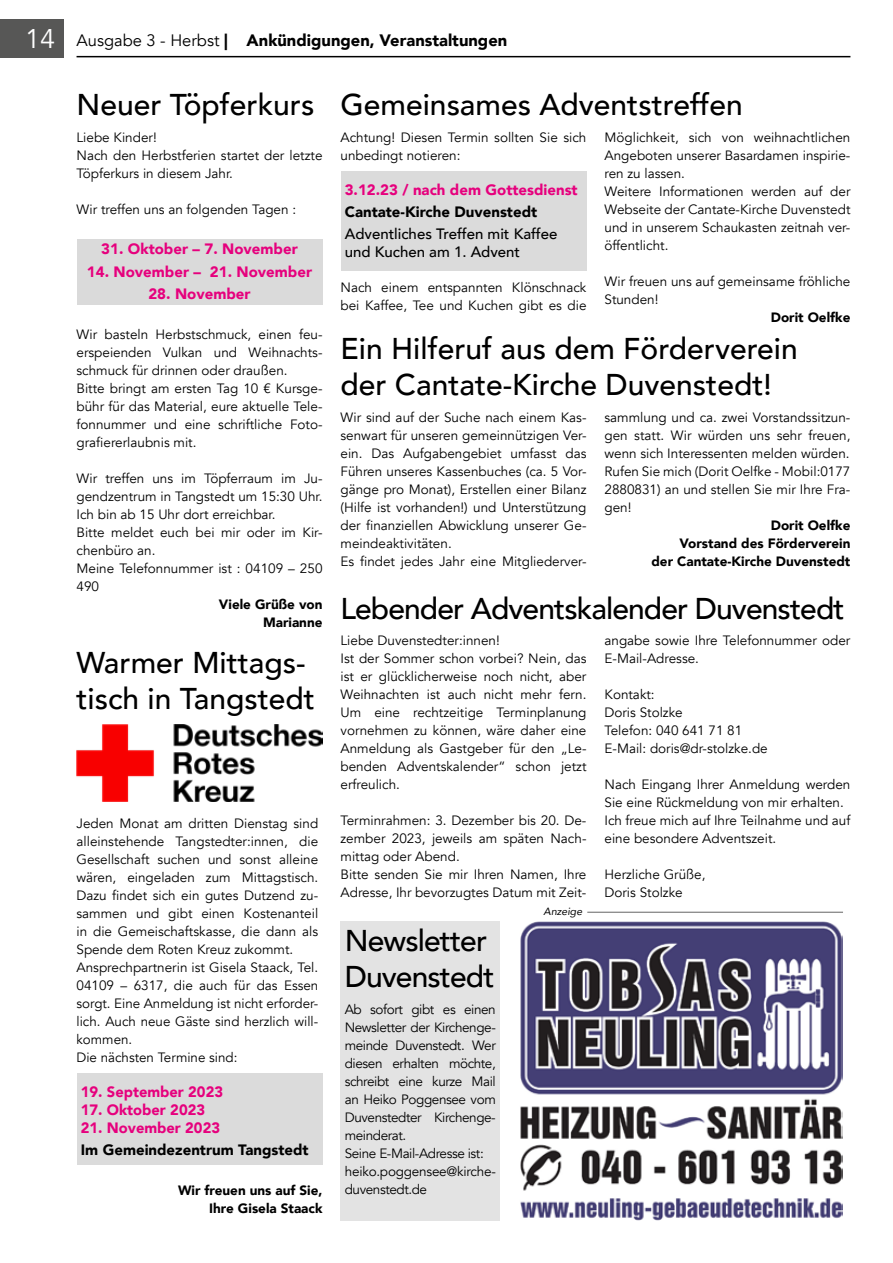
<style>
.page{position:relative;width:893px;height:1263px;background:#fff}
.page>*{position:absolute;margin:0;border:0;box-sizing:border-box;transform-origin:0 0}
.t1{font:500 30px/36px "Avenir";color:#000}
.t2{font:500 30px/36px "Avenir";letter-spacing:-.03em;color:#000}
.t3{font:900 16.5px "Avenir";color:#000}
.t4{font:900 15px "Avenir";color:#e6007d}
.t5{font:900 15px "Avenir";color:#000}
.t6{font:500 15px/18px "Avenir";color:#000}
.t7{font:13.5px/18px "Avenir";color:#000}
.t8{font:13.5px/18px "Avenir";letter-spacing:-.03em;color:#000}
.t9{font:900 13.5px/18px "Avenir";color:#000;text-align:right}
.t10{font:italic 10.5px "Avenir";color:#000}
.s1{font-weight:400;font-size:27px;color:#fff}
.s2{font-weight:400}
</style>
<div class="page">
<div style="left:0;top:19px;width:64px;height:38px;background:#575756"></div>
<hr style="left:77px;top:56px;width:773px;height:1px;background:#000">
<img style="left:520px;top:921px;width:322px;height:299px">
<hr style="left:587px;top:912px;width:256px;height:1px;background:#646363">
<div style="left:77px;top:1073px;width:245px;height:69px;background:#dbdbdb"></div>
<div style="left:77px;top:1140px;width:245px;height:25px;background:#dbdbdb"></div>
<img style="left:77px;top:724px;width:245px;height:78px">
<div style="left:77px;top:239px;width:245px;height:66px;background:#dadada"></div>
<div style="left:340px;top:171px;width:246px;height:33px;background:#dbdbdb"></div>
<div style="left:340px;top:202px;width:246px;height:25px;background:#dbdbdb"></div>
<div style="left:340px;top:224px;width:246px;height:46px;background:#dbdbdb"></div>
<div style="left:340px;top:921px;width:160px;height:299px;background:#e3e3e3"></div>
<p class="t3" style="left:25px;top:26px;width:484px"><span class="s1">14</span> <span class="s2">Ausgabe 3 - Herbst</span> | Ankündigungen, Veranstaltungen</p>
<h1 class="t1" style="left:77px;top:85px;width:239px">Neuer Töpferkurs</h1>
<p class="t7" style="left:77px;top:128px;width:247px">Liebe Kinder!<br>Nach den Herbstferien startet der letzte<br>Töpferkurs in diesem Jahr.</p>
<p class="t7" style="left:77px;top:200px;width:221px">Wir treffen uns an folgenden Tagen :</p>
<p class="t4" style="left:101px;top:236px;width:198px">31. Oktober – 7. November</p>
<p class="t4" style="left:87px;top:258px;width:227px">14. November – 21. November</p>
<p class="t4" style="left:148px;top:281px;width:104px">28. November</p>
<p class="t7" style="left:77px;top:326px;width:247px">Wir basteln Herbstschmuck, einen feu&shy;erspeienden Vulkan und Weihnachts&shy;schmuck für drinnen oder draußen.<br>Bitte bringt am ersten Tag 10 € Kursge&shy;bühr für das Material, eure aktuelle Tele&shy;fonnummer und eine schriftliche Foto&shy;grafiererlaubnis mit.</p>
<p class="t7" style="left:77px;top:470px;width:247px">Wir treffen uns im Töpferraum im Ju&shy;gendzentrum in Tangstedt um 15:30 Uhr.<br>Ich bin ab 15 Uhr dort erreichbar.<br>Bitte meldet euch bei mir oder im Kir&shy;chenbüro an.<br>Meine Telefonnummer ist : 04109 – 250<br>490</p>
<p class="t9" style="left:219px;top:595px;width:105px">Viele Grüße von<br>Marianne</p>
<h1 class="t1" style="left:77px;top:643px;width:240px">Warmer Mittags&shy;tisch in Tangstedt</h1>
<p class="t7" style="left:77px;top:814px;width:243px">Jeden Monat am dritten Dienstag sind alleinstehende Tangstedter:innen, die Gesellschaft suchen und sonst alleine wären, eingeladen zum Mittagstisch.<br>Dazu findet sich ein gutes Dutzend zu&shy;sammen und gibt einen Kostenanteil in die Gemeischaftskasse, die dann als Spende dem Roten Kreuz zukommt.<br>Ansprechpartnerin ist Gisela Staack, Tel.<br>04109 – 6317, die auch für das Essen sorgt. Eine Anmeldung ist nicht erforder&shy;lich. Auch neue Gäste sind herzlich will&shy;kommen.<br>Die nächsten Termine sind:</p>
<p class="t4" style="left:81px;top:1079px;width:144px">19. September 2023</p>
<p class="t4" style="left:81px;top:1097px;width:126px">17. Oktober 2023</p>
<p class="t4" style="left:81px;top:1115px;width:141px">21. November 2023</p>
<p class="t5" style="left:81px;top:1137px;width:229px">Im Gemeindezentrum Tangstedt</p>
<p class="t9" style="left:178px;top:1181px;width:146px">Wir freuen uns auf Sie,<br>Ihre Gisela Staack</p>
<h1 class="t1" style="left:340px;top:85px;width:404px">Gemeinsames Adventstreffen</h1>
<p class="t7" style="left:340px;top:128px;width:247px">Achtung! Diesen Termin sollten Sie sich unbedingt notieren:</p>
<p class="t4" style="left:345px;top:176px;width:234px">3.12.23 / nach dem Gottesdienst</p>
<p class="t5" style="left:345px;top:199px;width:194px">Cantate-Kirche Duvenstedt</p>
<p class="t6" style="left:345px;top:224px;width:214px">Adventliches Treffen mit Kaffee und Kuchen am 1. Advent</p>
<p class="t7" style="left:340px;top:279px;width:247px">Nach einem entspannten Klönschnack bei Kaffee, Tee und Kuchen gibt es die</p>
<p class="t7" style="left:604px;top:128px;width:247px">Möglichkeit, sich von weihnachtlichen<br>Angeboten unserer Basardamen inspirie&shy;ren zu lassen.<br>Weitere Informationen werden auf der<br>Webseite der Cantate-Kirche Duvenstedt und in unserem Schaukasten zeitnah ver&shy;öffentlicht.</p>
<p class="t7" style="left:604px;top:272px;width:247px">Wir freuen uns auf gemeinsame fröhliche<br>Stunden!</p>
<p class="t9" style="left:771px;top:307px;width:81px">Dorit Oelfke</p>
<h1 class="t1" style="left:340px;top:329px;width:459px">Ein Hilferuf aus dem Förderverein der Cantate-Kirche Duvenstedt!</h1>
<p class="t7" style="left:340px;top:408px;width:247px">Wir sind auf der Suche nach einem Kas&shy;senwart für unseren gemeinnützigen Ver&shy;ein. Das Aufgabengebiet umfasst das Führen unseres Kassenbuches (ca. 5 Vor&shy;gänge pro Monat), Erstellen einer Bilanz (Hilfe ist vorhanden!) und Unterstützung der finanziellen Abwicklung unserer Ge&shy;meindeaktivitäten.<br>Es findet jedes Jahr eine Mitgliederver-</p>
<p class="t7" style="left:604px;top:408px;width:247px;text-align:justify">sammlung und ca. zwei Vorstandssitzun&shy;gen statt. Wir würden uns sehr freuen, wenn sich Interessenten melden würden.<br>Rufen Sie mich (Dorit Oelfke - Mobil:0177<br>2880831) an und stellen Sie mir Ihre Fra&shy;gen!</p>
<p class="t9" style="left:651px;top:515px;width:200px">Dorit Oelfke<br>Vorstand des Förderverein<br>der Cantate-Kirche Duvenstedt</p>
<h1 class="t2" style="left:340px;top:588px;width:505px">Lebender Adventskalender Duvenstedt</h1>
<p class="t7" style="left:340px;top:632px;width:247px">Liebe Duvenstedter:innen!<br>Ist der Sommer schon vorbei? Nein, das ist er glücklicherweise noch nicht, aber Weihnachten ist auch nicht mehr fern.<br>Um eine rechtzeitige Terminplanung vornehmen zu können, wäre daher eine Anmeldung als Gastgeber für den „Le&shy;benden Adventskalender“ schon jetzt erfreulich.</p>
<p class="t7" style="left:340px;top:812px;width:247px">Terminrahmen: 3. Dezember bis 20. De&shy;zember 2023, jeweils am späten Nach&shy;mittag oder Abend.<br>Bitte senden Sie mir Ihren Namen, Ihre Adresse, Ihr bevorzugtes Datum mit Zeit-</p>
<p class="t7" style="left:604px;top:632px;width:247px">angabe sowie Ihre Telefonnummer oder<br>E-Mail-Adresse.</p>
<p class="t7" style="left:604px;top:686px;width:165px">Kontakt:<br>Doris Stolzke<br>Telefon: 040 641 71 81<br>E-Mail: doris@dr-stolzke.de</p>
<p class="t7" style="left:604px;top:776px;width:247px">Nach Eingang Ihrer Anmeldung werden Sie eine Rückmeldung von mir erhalten.<br>Ich freue mich auf Ihre Teilnahme und auf eine besondere Adventszeit.</p>
<p class="t7" style="left:604px;top:866px;width:102px">Herzliche Grüße,<br>Doris Stolzke</p>
<h1 class="t2" style="left:345px;top:921px;width:151px">Newsletter<br>Duvenstedt</h1>
<p class="t8" style="left:345px;top:1000px;width:153px">Ab sofort gibt es einen<br>Newsletter der Kirchenge&shy;meinde Duvenstedt. Wer diesen erhalten möchte, schreibt eine kurze Mail an Heiko Poggensee vom<br>Duvenstedter Kirchenge&shy;meinderat.<br>Seine E-Mail-Adresse ist: heiko.poggensee@kirche&shy;duvenstedt.de</p>
<p class="t10" style="left:544px;top:905px;width:40px">Anzeige</p>
</div>
